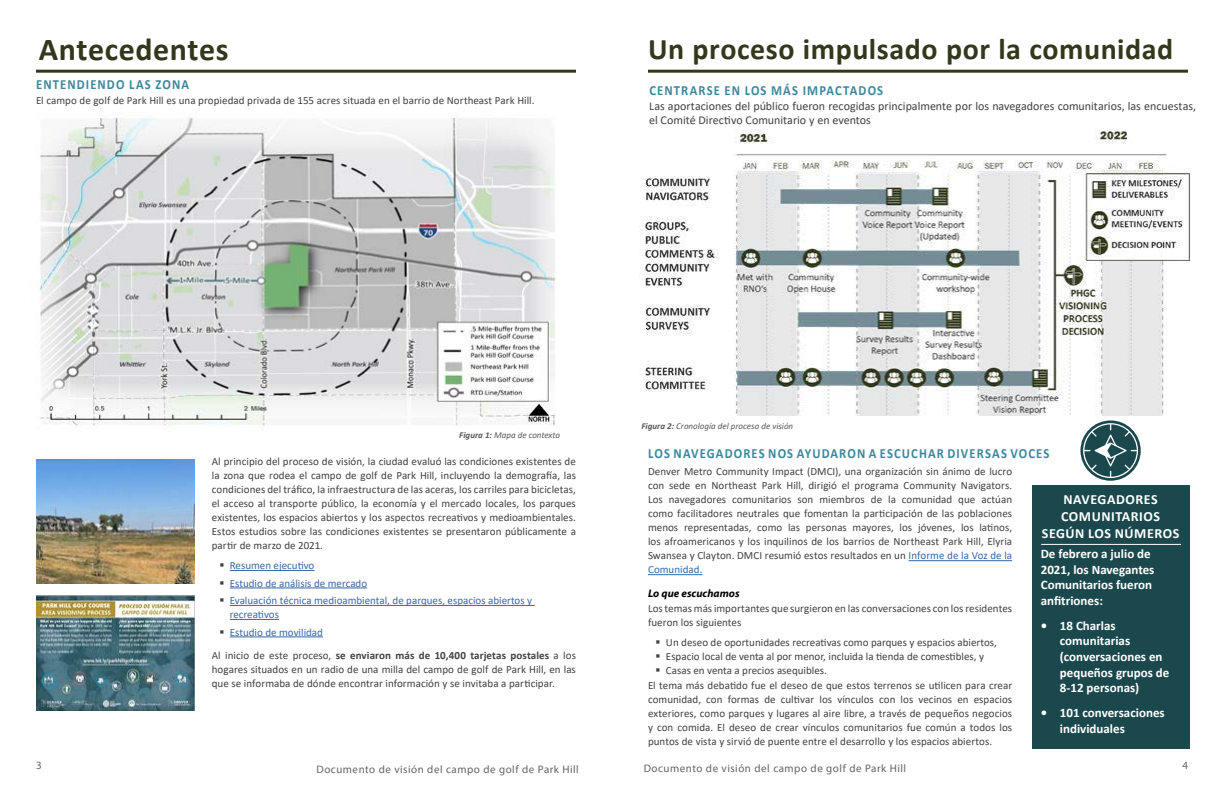
<style>
.page{position:relative;width:1224px;height:792px;background:#fff}
.page>*{position:absolute;margin:0;border:0;box-sizing:border-box;transform-origin:0 0}
.t1{font:700 32px "Calibri";letter-spacing:.02em;color:#32381b}
.t2{font:700 30px "Calibri";letter-spacing:.02em;color:#32381b}
.t3{font:700 14px "Calibri";letter-spacing:.085em;color:#3d879c;scale:.9 1}
.t4{font:700 14px/16.8px "Calibri";letter-spacing:.04em;color:#fff;text-align:center}
.t5{font:700 13px/15.6px "Calibri";color:#fff}
.t6{font:12px/14px "Calibri";color:#414042}
.t7{font:11px/14px "Calibri";color:#414042;text-align:justify}
.t8{font:11px/17.5px "Calibri";color:#3a68a5}
.t9{font:11px "Myriad Pro";letter-spacing:.05em;color:#636466}
.t10{font:italic 700 11px "Myriad Pro";letter-spacing:.005em;color:#000}
.t11{font:italic 9px "Calibri";color:#58595b}
.s1{font-weight:700}
.s2{color:#3a68a5}
</style>
<div class="page">
<img style="left:640px;top:129px;width:551px;height:287px">
<hr style="left:36px;top:70px;width:540px;height:3px;background:#32381b">
<hr style="left:909px;top:560px;width:103px;height:1px;background:#3a68a5">
<hr style="left:648px;top:574px;width:54px;height:1px;background:#3a68a5">
<hr style="left:648px;top:70px;width:540px;height:3px;background:#32381b">
<img style="left:40px;top:117px;width:516px;height:309px">
<div style="left:1032px;top:485px;width:157px;height:264px;background:#1b484d"></div>
<hr style="left:1041px;top:544px;width:140px;height:1px;background:#fff">
<svg style="left:1080px;top:420px;width:61px;height:61px"></svg>
<hr style="left:230px;top:570px;width:84px;height:1px;background:#3a68a5">
<hr style="left:230px;top:588px;width:137px;height:1px;background:#3a68a5">
<hr style="left:230px;top:605px;width:305px;height:1px;background:#3a68a5">
<hr style="left:230px;top:619px;width:49px;height:1px;background:#3a68a5">
<hr style="left:230px;top:637px;width:93px;height:1px;background:#3a68a5">
<img style="left:36px;top:595px;width:159px;height:116px">
<img style="left:36px;top:460px;width:159px;height:123px">
<h1 class="t1" style="left:39px;top:27px;width:191px">Antecedentes</h1>
<p class="t3" style="left:36px;top:74px;width:171px">ENTENDIENDO LAS ZONA</p>
<p class="t7" style="left:36px;top:93px;width:500px">El campo de golf de Park Hill es una propiedad privada de 155 acres situada en el barrio de Northeast Park Hill.</p>
<h2 class="t2" style="left:648px;top:28px;width:527px">Un proceso impulsado por la comunidad</h2>
<p class="t3" style="left:649px;top:80px;width:261px">CENTRARSE EN LOS MÁS IMPACTADOS</p>
<p class="t6" style="left:649px;top:99px;width:548px">Las aportaciones del público fueron recogidas principalmente por los navegadores comunitarios, las encuestas, el Comité Directivo Comunitario y en eventos</p>
<p class="t11" style="left:459px;top:429px;width:102px"><span class="s1">Figura 1:</span> Mapa de contexto</p>
<p class="t7" style="left:212px;top:454px;width:366px">Al principio del proceso de visión, la ciudad evaluó las condiciones existentes de la zona que rodea el campo de golf de Park Hill, incluyendo la demografía, las condiciones del tráfico, la infraestructura de las aceras, los carriles para bicicletas, el acceso al transporte público, la economía y el mercado locales, los parques existentes, los espacios abiertos y los aspectos recreativos y medioambientales.<br>Estos estudios sobre las condiciones existentes se presentaron públicamente a partir de marzo de 2021.</p>
<p class="t8" style="left:230px;top:557px;width:304px">Resumen ejecutivo<br>Estudio de análisis de mercado<br>Evaluación técnica medioambiental, de parques, espacios abiertos y</p>
<p class="t8" style="left:230px;top:606px;width:95px">recreativos<br>Estudio de movilidad</p>
<p class="t7" style="left:212px;top:648px;width:366px">Al inicio de este proceso, <span class="s1">se enviaron más de 10,400 tarjetas postales</span> a los hogares situados en un radio de una milla del campo de golf de Park Hill, en las que se informaba de dónde encontrar información y se invitaba a participar.</p>
<p class="t11" style="left:641px;top:420px;width:153px"><span class="s1">Figura 2:</span> Cronología del proceso de visión</p>
<p class="t3" style="left:648px;top:443px;width:447px">LOS NAVEGADORES NOS AYUDARON A ESCUCHAR DIVERSAS VOCES</p>
<p class="t7" style="left:648px;top:464px;width:366px">Denver Metro Community Impact (DMCI), una organización sin ánimo de lucro con sede en Northeast Park Hill, dirigió el programa Community Navigators.<br>Los navegadores comunitarios son miembros de la comunidad que actúan como facilitadores neutrales que fomentan la participación de las poblaciones menos representadas, como las personas mayores, los jóvenes, los latinos, los afroamericanos y los inquilinos de los barrios de Northeast Park Hill, Elyria Swansea y Clayton. DMCI resumió estos resultados en un <span class="s2">Informe de la Voz de la Comunidad.</span></p>
<p class="t10" style="left:648px;top:586px;width:93px">Lo que escuchamos</p>
<p class="t7" style="left:648px;top:601px;width:366px">Los temas más importantes que surgieron en las conversaciones con los residentes fueron los siguientes</p>
<p class="t7" style="left:666px;top:635px;width:332px;text-align:left">Un deseo de oportunidades recreativas como parques y espacios abiertos,<br>Espacio local de venta al por menor, incluida la tienda de comestibles, y<br>Casas en venta a precios asequibles.</p>
<p class="t7" style="left:648px;top:678px;width:366px">El tema más debatido fue el deseo de que estos terrenos se utilicen para crear comunidad, con formas de cultivar los vínculos con los vecinos en espacios exteriores, como parques y lugares al aire libre, a través de pequeños negocios y con comida. El deseo de crear vínculos comunitarios fue común a todos los puntos de vista y sirvió de puente entre el desarrollo y los espacios abiertos.</p>
<p class="t4" style="left:1042px;top:491px;width:139px">NAVEGADORES<br>COMUNITARIOS<br>SEGÚN LOS NÚMEROS</p>
<p class="t5" style="left:1041px;top:546px;width:115px">De febrero a julio de<br>2021, los Navegantes<br>Comunitarios fueron anfitriones:</p>
<p class="t5" style="left:1060px;top:617px;width:111px;text-indent:-19px">• 18 Charlas comunitarias (conversaciones en pequeños grupos de<br>8-12 personas)</p>
<p class="t5" style="left:1060px;top:705px;width:106px;text-indent:-19px">• 101 conversaciones individuales</p>
<p class="t9" style="left:36px;top:759px;width:7px">3</p>
<p class="t9" style="left:644px;top:761px;width:264px">Documento de visión del campo de golf de Park Hill</p>
<p class="t9" style="left:1182px;top:759px;width:7px">4</p>
<p class="t9" style="left:316px;top:763px;width:264px">Documento de visión del campo de golf de Park Hill</p>
</div>
